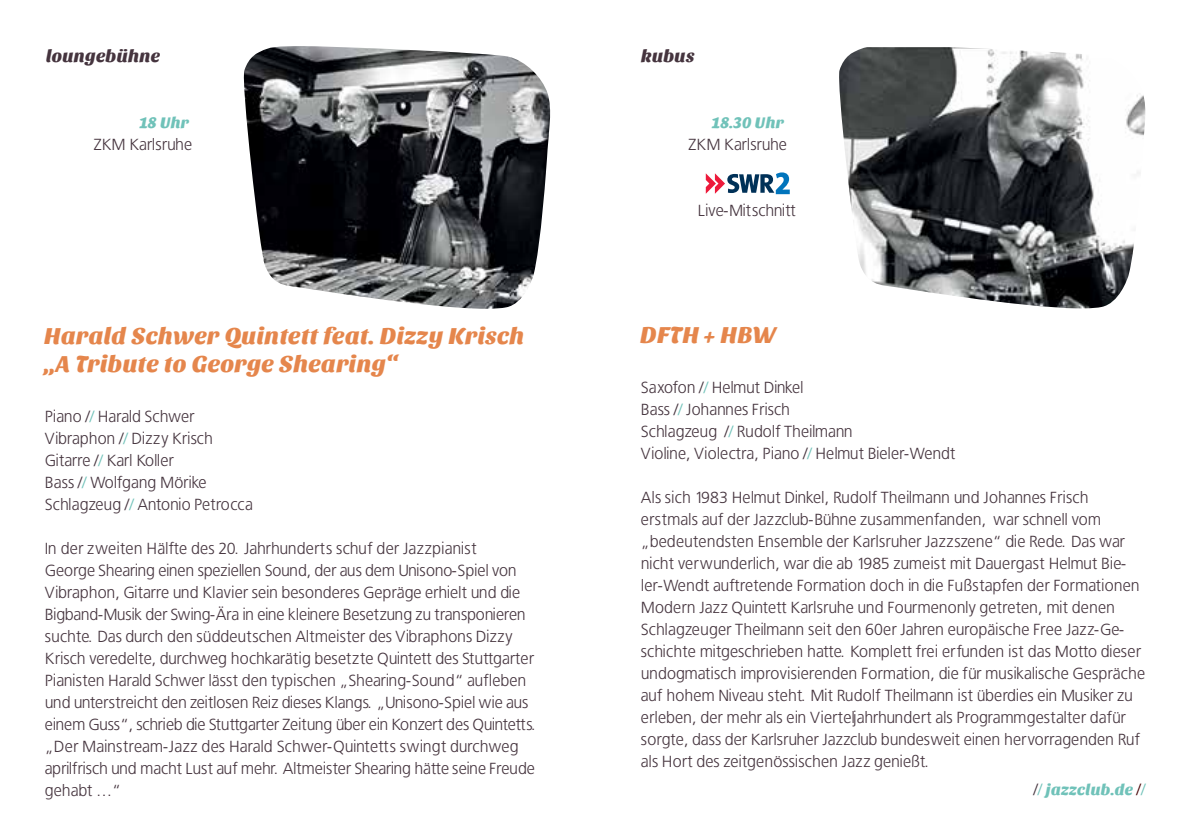
<style>
.page{position:relative;width:1191px;height:840px;background:#fff}
.page>*{position:absolute;margin:0;border:0;box-sizing:border-box;transform-origin:0 0}
.t1{font:24px/28.8px "Sansita One";color:#e5864c}
.t2{font:18px "Sansita One";color:#45343e}
.t3{font:16px/22px "Bastardus Sans";color:#45343e}
.t4{font:16px "Sansita One";color:#70c2b9}
.s1{font-family:"Sansita One";color:#70c2b9}
.s2{color:#70c2b9}
.s3{font-family:"Bastardus Sans";color:#45343e}
.s4{font-family:"Bastardus Sans"}
.s5{font-family:"Bastardus Sans";color:#450003}
</style>
<div class="page">
<img style="left:839px;top:47px;width:307px;height:261px">
<svg style="left:706px;top:172px;width:83px;height:22px"></svg>
<img style="left:243px;top:46px;width:308px;height:262px">
<p class="t2" style="left:46px;top:46px;width:116px">loungebühne</p>
<p class="t2" style="left:641px;top:45px;width:55px">kubus</p>
<p class="t3" style="left:94px;top:112px;width:100px;text-align:right"><span class="s1">18 Uhr<br></span>ZKM Karlsruhe</p>
<p class="t1" style="left:44px;top:321px;width:482px">Harald Schwer Quintett feat. Dizzy Krisch „A Tribute to George Shearing“</p>
<p class="t3" style="left:45px;top:405px;width:210px">Piano /<span class="s2">/</span> Harald Schwer<br>Vibraphon /<span class="s2">/</span> Dizzy Krisch<br>Gitarre /<span class="s2">/</span> Karl Koller<br>Bass /<span class="s2">/</span> Wolfgang Mörike<br>Schlagzeug /<span class="s2">/</span> Antonio Petrocca</p>
<p class="t3" style="left:45px;top:537px;width:493px">In der zweiten Hälfte des 20. Jahrhunderts schuf der Jazzpianist<br>George Shearing einen speziellen Sound, der aus dem Unisono-Spiel von Vibraphon, Gitarre und Klavier sein besonderes Gepräge erhielt und die Bigband-Musik der Swing-Ära in eine kleinere Besetzung zu transponieren suchte. Das durch den süddeutschen Altmeister des Vibraphons Dizzy Krisch veredelte, durchweg hochkarätig besetzte Quintett des Stuttgarter Pianisten Harald Schwer lässt den typischen „Shearing-Sound“ aufleben und unterstreicht den zeitlosen Reiz dieses Klangs. „Unisono-Spiel wie aus einem Guss“, schrieb die Stuttgarter Zeitung über ein Konzert des Quintetts. „Der Mainstream-Jazz des Harald Schwer-Quintetts swingt durchweg aprilfrisch und macht Lust auf mehr. Altmeister Shearing hätte seine Freude gehabt …“</p>
<p class="t3" style="left:688px;top:111px;width:100px;text-align:right"><span class="s1">18.30 Uhr<br></span>ZKM Karlsruhe</p>
<p class="t3" style="left:698px;top:199px;width:99px">Live-Mitschnitt</p>
<p class="t1" style="left:640px;top:321px;width:138px">DFTH + HBW</p>
<p class="t3" style="left:641px;top:376px;width:316px">Saxofon /<span class="s2">/</span> Helmut Dinkel<br>Bass /<span class="s2">/</span> Johannes Frisch<br>Schlagzeug /<span class="s2">/</span> Rudolf Theilmann<br>Violine, Violectra, Piano /<span class="s2">/</span> Helmut Bieler-Wendt</p>
<p class="t3" style="left:641px;top:486px;width:506px">Als sich 1983 Helmut Dinkel, Rudolf Theilmann und Johannes Frisch erstmals auf der Jazzclub-Bühne zusammenfanden, war schnell vom „bedeutendsten Ensemble der Karlsruher Jazzszene“ die Rede. Das war nicht verwunderlich, war die ab 1985 zumeist mit Dauergast Helmut Bie&shy;ler-Wendt auftretende Formation doch in die Fußstapfen der Formationen Modern Jazz Quintett Karlsruhe und Fourmenonly getreten, mit denen Schlagzeuger Theilmann seit den 60er Jahren europäische Free Jazz-Ge&shy;schichte mitgeschrieben hatte. Komplett frei erfunden ist das Motto dieser undogmatisch improvisierenden Formation, die für musikalische Gespräche auf hohem Niveau steht. Mit Rudolf Theilmann ist überdies ein Musiker zu erleben, der mehr als ein Vierteljahrhundert als Programmgestalter dafür sorgte, dass der Karlsruher Jazzclub bundesweit einen hervorragenden Ruf als Hort des zeitgenössischen Jazz genießt.</p>
<p class="t4" style="left:1033px;top:780px;width:114px"><span class="s3">/</span><span class="s4">/</span> jazzclub.de <span class="s5">/</span><span class="s4">/</span></p>
</div>
